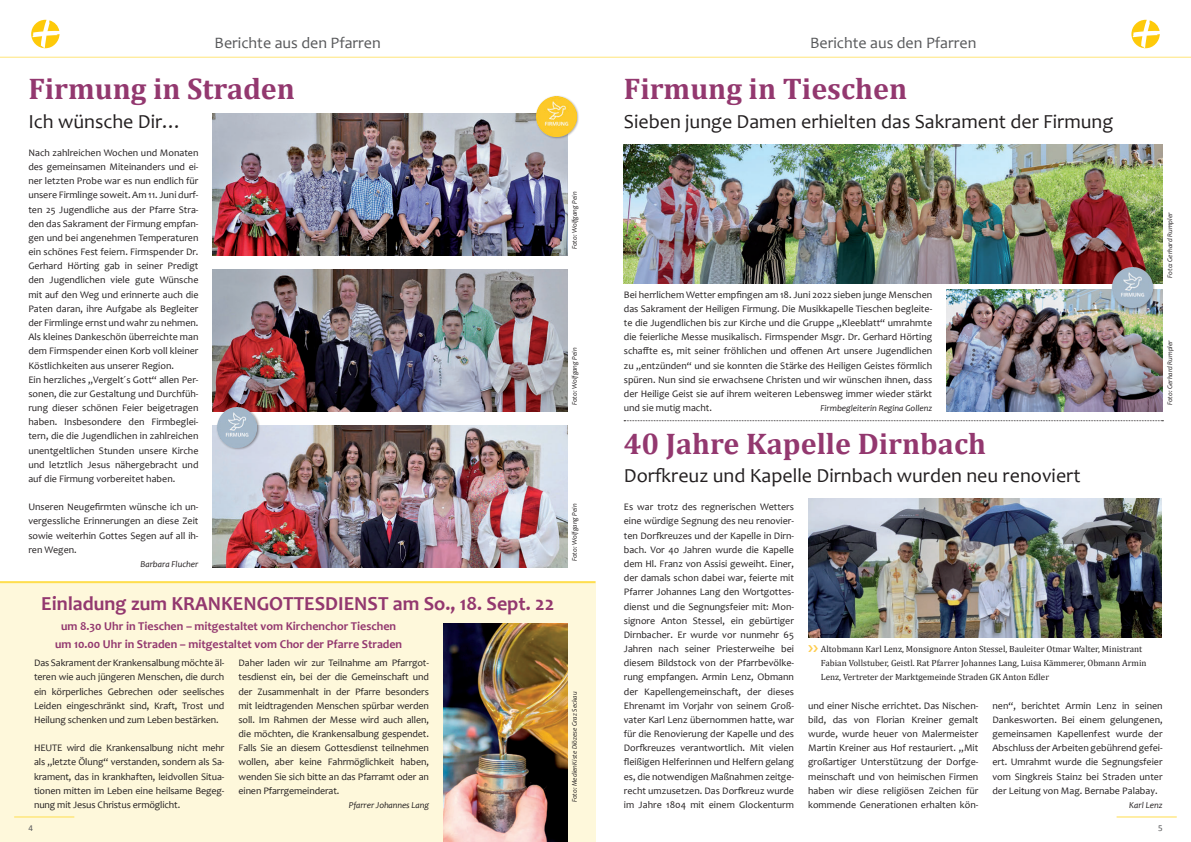
<style>
.page{position:relative;width:1191px;height:842px;background:#fff}
.page>*{position:absolute;margin:0;border:0;box-sizing:border-box;transform-origin:0 0}
.t1{font:700 30px "Cambria";color:#93386f}
.t2{font:20px "Candara";color:#231f20}
.t3{font:700 20px "Candara";color:#93386f}
.t4{font:16px "Candara";color:#57585a}
.t5{font:700 12px/18px "Candara";color:#93386f;text-align:center}
.t6{font:10px/14.2px "Candara";color:#231f20;text-align:justify}
.t7{font:9px/14.2px "Cambria";color:#231f20}
.t8{font:italic 9px "Candara";color:#231f20}
.t9{font:9px "Calibri";color:#57585a}
.t10{font:italic 7px "Candara";color:#231f20}
</style>
<div class="page">
<hr style="left:0;top:57px;width:1191px;height:1px;background:#ffe578">
<hr style="left:1116px;top:816px;width:60px;height:1px;background:#ffde4e">
<svg style="left:1131px;top:20px;width:28px;height:28px"></svg>
<svg style="left:31px;top:20px;width:29px;height:28px"></svg>
<div style="left:0;top:581px;width:595px;height:261px;background:#fef8db"></div>
<img style="left:808px;top:499px;width:353px;height:139px">
<img style="left:624px;top:145px;width:538px;height:138px">
<img style="left:213px;top:113px;width:354px;height:142px">
<img style="left:213px;top:269px;width:354px;height:142px">
<img style="left:213px;top:425px;width:354px;height:142px">
<svg style="left:624px;top:420px;width:539px;height:1px"></svg>
<img style="left:946px;top:289px;width:216px;height:122px">
<div style="left:1111px;top:267px;width:44px;height:44px;background:#231f20;opacity:.5"></div>
<img style="left:1112px;top:268px;width:40px;height:40px">
<div style="left:216px;top:406px;width:44px;height:45px;background:#231f20;opacity:.5"></div>
<img style="left:217px;top:407px;width:40px;height:40px">
<div style="left:535px;top:95px;width:44px;height:44px;background:#231f20;opacity:.5"></div>
<img style="left:536px;top:96px;width:40px;height:40px">
<img style="left:443px;top:624px;width:124px;height:218px">
<hr style="left:14px;top:816px;width:60px;height:1px;background:#ffde4e">
<hr style="left:0;top:581px;width:595px;height:2px;background:#ffde4e">
<h3 class="t4" style="left:215px;top:33px;width:168px">Berichte aus den Pfarren</h3>
<h3 class="t4" style="left:810px;top:33px;width:168px">Berichte aus den Pfarren</h3>
<h1 class="t1" style="left:28px;top:71px;width:268px">Firmung in Straden</h1>
<h2 class="t2" style="left:28px;top:109px;width:155px">Ich wünsche Dir…</h2>
<p class="t6" style="left:28px;top:146px;width:172px;text-align:left">Nach zahlreichen Wochen und Monaten des gemeinsamen Miteinanders und ei&shy;ner letzten Probe war es nun endlich für unsere Firmlinge soweit. Am 11. Juni durf&shy;ten 25 Jugendliche aus der Pfarre Stra&shy;den das Sakrament der Firmung empfan&shy;gen und bei angenehmen Temperaturen ein schönes Fest feiern. Firmspender Dr.<br>Gerhard Hörting gab in seiner Predigt den Jugendlichen viele gute Wünsche mit auf den Weg und erinnerte auch die Paten daran, ihre Aufgabe als Begleiter der Firmlinge ernst und wahr zu nehmen.<br>Als kleines Dankeschön überreichte man dem Firmspender einen Korb voll kleiner Köstlichkeiten aus unserer Region.<br>Ein herzliches „Vergelt´s Gott“ allen Per&shy;sonen, die zur Gestaltung und Durchfüh&shy;rung dieser schönen Feier beigetragen haben. Insbesondere den Firmbeglei&shy;tern, die die Jugendlichen in zahlreichen unentgeltlichen Stunden unsere Kirche und letztlich Jesus nähergebracht und auf die Firmung vorbereitet haben.</p>
<p class="t6" style="left:28px;top:500px;width:172px">Unseren Neugefirmten wünsche ich un&shy;vergessliche Erinnerungen an diese Zeit sowie weiterhin Gottes Segen auf all ih&shy;ren Wegen.</p>
<p class="t8" style="left:140px;top:559px;width:60px">Barbara Flucher</p>
<h2 class="t3" style="left:41px;top:591px;width:514px">Einladung zum KRANKENGOTTESDIENST am So., 18. Sept. 22</h2>
<p class="t5" style="left:55px;top:617px;width:349px">um 8.30 Uhr in Tieschen – mitgestaltet vom Kirchenchor Tieschen um 10.00 Uhr in Straden – mitgestaltet vom Chor der Pfarre Straden</p>
<p class="t6" style="left:34px;top:656px;width:192px">Das Sakrament der Krankensalbung möchte äl&shy;teren wie auch jüngeren Menschen, die durch ein körperliches Gebrechen oder seelisches Leiden eingeschränkt sind, Kraft, Trost und Heilung schenken und zum Leben bestärken.</p>
<p class="t6" style="left:34px;top:741px;width:192px">HEUTE wird die Krankensalbung nicht mehr als „letzte Ölung“ verstanden, sondern als Sa&shy;krament, das in krankhaften, leidvollen Situa&shy;tionen mitten im Leben eine heilsame Begeg&shy;nung mit Jesus Christus ermöglicht.</p>
<p class="t9" style="left:28px;top:822px;width:6px">4</p>
<p class="t6" style="left:238px;top:656px;width:192px">Daher laden wir zur Teilnahme am Pfarrgot&shy;tesdienst ein, bei der die Gemeinschaft und der Zusammenhalt in der Pfarre besonders mit leidtragenden Menschen spürbar werden soll. Im Rahmen der Messe wird auch allen, die möchten, die Krankensalbung gespendet.<br>Falls Sie an diesem Gottesdienst teilnehmen wollen, aber keine Fahrmöglichkeit haben, wenden Sie sich bitte an das Pfarramt oder an einen Pfarrgemeinderat.</p>
<p class="t8" style="left:349px;top:800px;width:81px">Pfarrer Johannes Lang</p>
<p class="t10" style="left:570px;top:249px;width:59px;rotate:-90deg">Foto: Wolfgang Pein</p>
<p class="t10" style="left:570px;top:405px;width:59px;rotate:-90deg">Foto: Wolfgang Pein</p>
<p class="t10" style="left:570px;top:561px;width:59px;rotate:-90deg">Foto: Wolfgang Pein</p>
<p class="t10" style="left:570px;top:802px;width:112px;rotate:-90deg">Foto: MedienKiste Diözese Graz Seckau</p>
<h1 class="t1" style="left:624px;top:71px;width:285px">Firmung in Tieschen</h1>
<h2 class="t2" style="left:624px;top:109px;width:491px">Sieben junge Damen erhielten das Sakrament der Firmung</h2>
<p class="t6" style="left:624px;top:287px;width:310px">Bei herrlichem Wetter empfingen am 18. Juni 2022 sieben junge Menschen das Sakrament der Heiligen Firmung. Die Musikkapelle Tieschen begleite&shy;te die Jugendlichen bis zur Kirche und die Gruppe „Kleeblatt“ umrahmte die feierliche Messe musikalisch. Firmspender Msgr. Dr. Gerhard Hörting schaffte es, mit seiner fröhlichen und offenen Art unsere Jugendlichen zu „entzünden“ und sie konnten die Stärke des Heiligen Geistes förmlich spüren. Nun sind sie erwachsene Christen und wir wünschen ihnen, dass der Heilige Geist sie auf ihrem weiteren Lebensweg immer wieder stärkt und sie mutig macht.</p>
<p class="t8" style="left:820px;top:403px;width:113px">Firmbegleiterin Regina Gollenz</p>
<h1 class="t1" style="left:624px;top:425px;width:364px">40 Jahre Kapelle Dirnbach</h1>
<h2 class="t2" style="left:624px;top:463px;width:458px">Dorfkreuz und Kapelle Dirnbach wurden neu renoviert</h2>
<p class="t10" style="left:1165px;top:278px;width:67px;rotate:-90deg">Foto: Gerhard Rumpler</p>
<p class="t10" style="left:1165px;top:405px;width:67px;rotate:-90deg">Foto: Gerhard Rumpler</p>
<p class="t6" style="left:624px;top:500px;width:172px">Es war trotz des regnerischen Wetters eine würdige Segnung des neu renovier&shy;ten Dorfkreuzes und der Kapelle in Dirn&shy;bach. Vor 40 Jahren wurde die Kapelle dem Hl. Franz von Assisi geweiht. Einer, der damals schon dabei war, feierte mit Pfarrer Johannes Lang den Wortgottes&shy;dienst und die Segnungsfeier mit: Mon&shy;signore Anton Stessel, ein gebürtiger Dirnbacher. Er wurde vor nunmehr 65<br>Jahren nach seiner Priesterweihe bei diesem Bildstock von der Pfarrbevölke&shy;rung empfangen. Armin Lenz, Obmann der Kapellengemeinschaft, der dieses Ehrenamt im Vorjahr von seinem Groß&shy;vater Karl Lenz übernommen hatte, war für die Renovierung der Kapelle und des Dorfkreuzes verantwortlich. Mit vielen fleißigen Helferinnen und Helfern gelang es, die notwendigen Maßnahmen zeitge&shy;recht umzusetzen. Das Dorfkreuz wurde im Jahre 1804 mit einem Glockenturm</p>
<p class="t7" style="left:821px;top:642px;width:327px">Altobmann Karl Lenz, Monsignore Anton Stessel, Bauleiter Otmar Walter, Ministrant<br>Fabian Vollstuber, Geistl. Rat Pfarrer Johannes Lang, Luisa Kämmerer, Obmann Armin<br>Lenz, Vertreter der Marktgemeinde Straden GK Anton Edler</p>
<p class="t6" style="left:808px;top:698px;width:172px">und einer Nische errichtet. Das Nischen&shy;bild, das von Florian Kreiner gemalt wurde, wurde heuer von Malermeister Martin Kreiner aus Hof restauriert. „Mit großartiger Unterstützung der Dorfge&shy;meinschaft und von heimischen Firmen haben wir diese religiösen Zeichen für kommende Generationen erhalten kön-</p>
<p class="t6" style="left:992px;top:698px;width:172px">nen“, berichtet Armin Lenz in seinen Dankesworten. Bei einem gelungenen, gemeinsamen Kapellenfest wurde der Abschluss der Arbeiten gebührend gefei&shy;ert. Umrahmt wurde die Segnungsfeier vom Singkreis Stainz bei Straden unter der Leitung von Mag. Bernabe Palabay.</p>
<p class="t8" style="left:1129px;top:800px;width:35px">Karl Lenz</p>
<p class="t9" style="left:1158px;top:822px;width:6px">5</p>
</div>
